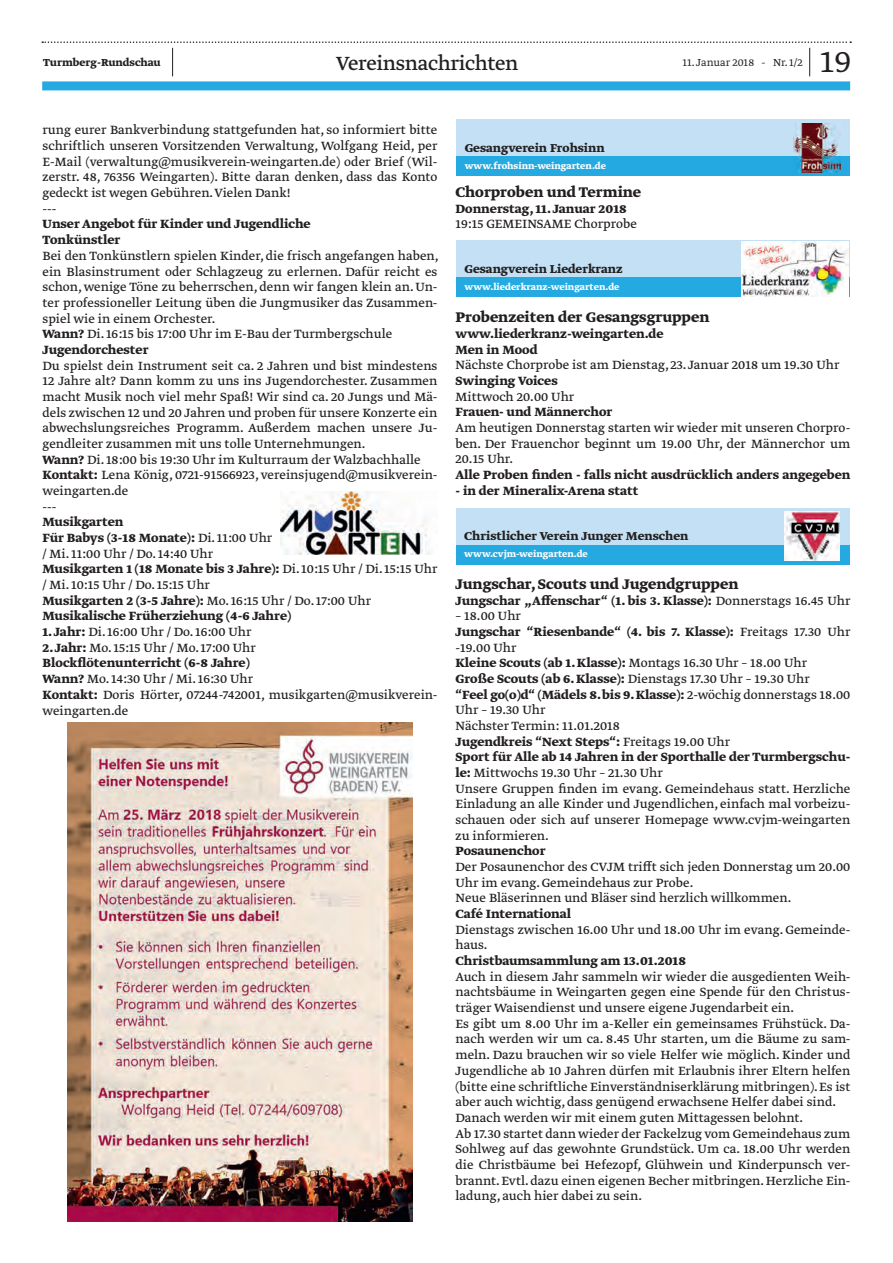
<style>
.page{position:relative;width:893px;height:1263px;background:#fff}
.page>*{position:absolute;margin:0;border:0;box-sizing:border-box;transform-origin:0 0}
.t1{font:300 36px "Greta Text Std";color:#231f20}
.t2{font:22.5px "Greta Text Std";letter-spacing:-.015em;color:#231f20}
.t3{font:700 16.5px "Greta Text Std";color:#231f20}
.t4{font:14.1px/15.8px "Greta Text Std Regular Min";color:#231f20}
.t5{font:700 14.1px/15.8px "Greta Text Std";color:#231f20}
.t6{font:700 13.5px "Greta Text Std";color:#231f20}
.t7{font:300 12px "Greta Text Std";color:#231f20}
.t8{font:700 12px "Greta Text Std";color:#231f20}
.t9{font:700 10.5px "Greta Text Std";color:#fff}
.s1{font-family:"Greta Text Std";font-weight:700}
.s2{font-family:"Greta Text Std Regular Min";font-weight:400}
</style>
<div class="page">
<div style="left:42px;top:81px;width:808px;height:9px;background:#24aae1"></div>
<svg style="left:42px;top:41px;width:809px;height:35px"></svg>
<img style="left:67px;top:722px;width:346px;height:499px">
<img style="left:281px;top:492px;width:150px;height:62px">
<div style="left:456px;top:119px;width:394px;height:57px;background:#c3e0f4"></div>
<div style="left:456px;top:156px;width:394px;height:20px;background:#24aae1"></div>
<img style="left:793px;top:123px;width:47px;height:49px">
<div style="left:456px;top:240px;width:394px;height:57px;background:#c3e0f4"></div>
<div style="left:456px;top:277px;width:394px;height:20px;background:#24aae1"></div>
<img style="left:742px;top:241px;width:106px;height:56px">
<div style="left:456px;top:507px;width:393px;height:57px;background:#c3e0f4"></div>
<div style="left:456px;top:544px;width:393px;height:20px;background:#24aae1"></div>
<img style="left:784px;top:512px;width:56px;height:48px">
<p class="t8" style="left:43px;top:56px;width:119px">Turmberg-Rundschau</p>
<h2 class="t2" style="left:336px;top:50px;width:184px">Vereinsnachrichten</h2>
<p class="t7" style="left:682px;top:56px;width:122px">11. Januar 2018 - Nr. 1/2</p>
<h1 class="t1" style="left:820px;top:41px;width:32px">19</h1>
<p class="t4" style="left:43px;top:123px;width:396px">rung eurer Bankverbindung stattgefunden hat, so informiert bitte schriftlich unseren Vorsitzenden Verwaltung, Wolfgang Heid, per E-Mail (verwaltung@musikverein-weingarten.de) oder Brief (Wil&shy;zerstr. 48, 76356 Weingarten). Bitte daran denken, dass das Konto gedeckt ist wegen Gebühren. Vielen Dank!<br>---</p>
<p class="t5" style="left:43px;top:217px;width:270px">Unser Angebot für Kinder und Jugendliche<br>Tonkünstler</p>
<p class="t4" style="left:43px;top:249px;width:398px">Bei den Tonkünstlern spielen Kinder, die frisch angefangen haben, ein Blasinstrument oder Schlagzeug zu erlernen. Dafür reicht es schon, wenige Töne zu beherrschen, denn wir fangen klein an. Un&shy;ter professioneller Leitung üben die Jungmusiker das Zusammen&shy;spiel wie in einem Orchester.<br><span class="s1">Wann?</span> Di. 16:15 bis 17:00 Uhr im E-Bau der Turmbergschule</p>
<p class="t5" style="left:43px;top:342px;width:108px">Jugendorchester</p>
<p class="t4" style="left:43px;top:358px;width:396px">Du spielst dein Instrument seit ca. 2 Jahren und bist mindestens 12 Jahre alt? Dann komm zu uns ins Jugendorchester. Zusammen macht Musik noch viel mehr Spaß! Wir sind ca. 20 Jungs und Mä&shy;dels zwischen 12 und 20 Jahren und proben für unsere Konzerte ein abwechslungsreiches Programm. Außerdem machen unsere Ju&shy;gendleiter zusammen mit uns tolle Unternehmungen.<br><span class="s1">Wann?</span> Di. 18:00 bis 19:30 Uhr im Kulturraum der Walzbachhalle <span class="s1">Kontakt:</span> Lena König, 0721-91566923, vereinsjugend@musikverein&shy;weingarten.de<br>---</p>
<p class="t5" style="left:43px;top:515px;width:231px">Musikgarten<br>Für Babys (3-18 Monate): <span class="s2">Di. 11:00 Uhr</span></p>
<p class="t4" style="left:43px;top:546px;width:172px">/ Mi. 11:00 Uhr / Do. 14:40 Uhr</p>
<p class="t5" style="left:43px;top:562px;width:396px">Musikgarten 1 (18 Monate bis 3 Jahre): <span class="s2">Di. 10:15 Uhr / Di. 15:15 Uhr</span></p>
<p class="t4" style="left:43px;top:578px;width:169px">/ Mi. 10:15 Uhr / Do. 15:15 Uhr</p>
<p class="t5" style="left:43px;top:593px;width:330px">Musikgarten 2 (3-5 Jahre): <span class="s2">Mo. 16:15 Uhr / Do. 17:00 Uhr<br></span>Musikalische Früherziehung (4-6 Jahre)</p>
<p class="t4" style="left:43px;top:625px;width:211px"><span class="s1">1. Jahr:</span> Di. 16:00 Uhr / Do. 16:00 Uhr</p>
<p class="t4" style="left:43px;top:640px;width:215px"><span class="s1">2. Jahr:</span> Mo. 15:15 Uhr / Mo. 17:00 Uhr</p>
<p class="t5" style="left:43px;top:656px;width:209px">Blockflötenunterricht (6-8 Jahre)</p>
<p class="t4" style="left:43px;top:672px;width:396px"><span class="s1">Wann?</span> Mo. 14:30 Uhr / Mi. 16:30 Uhr<br><span class="s1">Kontakt:</span> Doris Hörter, 07244-742001, musikgarten@musikverein&shy;weingarten.de</p>
<p class="t6" style="left:465px;top:140px;width:141px">Gesangverein Frohsinn</p>
<p class="t9" style="left:465px;top:159px;width:143px">www.frohsinn-weingarten.de</p>
<p class="t3" style="left:455px;top:182px;width:187px">Chorproben und Termine</p>
<p class="t5" style="left:455px;top:201px;width:173px">Donnerstag, 11. Januar 2018</p>
<p class="t4" style="left:455px;top:217px;width:183px">19:15 GEMEINSAME Chorprobe</p>
<p class="t6" style="left:465px;top:261px;width:160px">Gesangverein Liederkranz</p>
<p class="t9" style="left:465px;top:280px;width:156px">www.liederkranz-weingarten.de</p>
<p class="t3" style="left:455px;top:308px;width:255px">Probenzeiten der Gesangsgruppen</p>
<p class="t5" style="left:455px;top:327px;width:210px">www.liederkranz-weingarten.de<br>Men in Mood</p>
<p class="t4" style="left:455px;top:358px;width:385px">Nächste Chorprobe ist am Dienstag, 23. Januar 2018 um 19.30 Uhr</p>
<p class="t5" style="left:455px;top:374px;width:104px">Swinging Voices</p>
<p class="t4" style="left:455px;top:389px;width:120px">Mittwoch 20.00 Uhr</p>
<p class="t5" style="left:455px;top:405px;width:158px">Frauen- und Männerchor</p>
<p class="t4" style="left:455px;top:421px;width:396px;text-align:justify">Am heutigen Donnerstag starten wir wieder mit unseren Chorpro&shy;ben. Der Frauenchor beginnt um 19.00 Uhr, der Männerchor um 20.15 Uhr.</p>
<p class="t5" style="left:455px;top:468px;width:396px">Alle Proben finden - falls nicht ausdrücklich anders angegeben</p>
<p class="t5" style="left:455px;top:483px;width:184px">- in der Mineralix-Arena statt</p>
<p class="t6" style="left:464px;top:528px;width:226px">Christlicher Verein Junger Menschen</p>
<p class="t9" style="left:464px;top:548px;width:125px">www.cvjm-weingarten.de</p>
<p class="t3" style="left:455px;top:574px;width:284px">Jungschar, Scouts und Jugendgruppen</p>
<p class="t5" style="left:455px;top:593px;width:396px">Jungschar „Affenschar“ (1. bis 3. Klasse): <span class="s2">Donnerstags 16.45 Uhr</span></p>
<p class="t4" style="left:455px;top:609px;width:67px">– 18.00 Uhr</p>
<p class="t5" style="left:455px;top:624px;width:396px">Jungschar “Riesenbande“ (4. bis 7. Klasse): <span class="s2">Freitags 17.30 Uhr</span></p>
<p class="t4" style="left:455px;top:640px;width:63px">-19.00 Uhr</p>
<p class="t5" style="left:455px;top:656px;width:353px">Kleine Scouts (ab 1. Klasse): <span class="s2">Montags 16.30 Uhr – 18.00 Uhr</span></p>
<p class="t4" style="left:455px;top:671px;width:356px"><span class="s1">Große Scouts (ab 6. Klasse):</span> Dienstags 17.30 Uhr – 19.30 Uhr</p>
<p class="t5" style="left:455px;top:687px;width:396px">“Feel go(o)d“ (Mädels 8. bis 9. Klasse): <span class="s2">2-wöchig donnerstags 18.00</span></p>
<p class="t4" style="left:455px;top:703px;width:166px">Uhr – 19.30 Uhr<br>Nächster Termin: 11.01.2018</p>
<p class="t5" style="left:455px;top:734px;width:396px">Jugendkreis “Next Steps“: <span class="s2">Freitags 19.00 Uhr<br></span>Sport für Alle ab 14 Jahren in der Sporthalle der Turmbergschu-</p>
<p class="t4" style="left:455px;top:766px;width:396px"><span class="s1">le:</span> Mittwochs 19.30 Uhr – 21.30 Uhr<br>Unsere Gruppen finden im evang. Gemeindehaus statt. Herzliche Einladung an alle Kinder und Jugendlichen, einfach mal vorbeizu&shy;schauen oder sich auf unserer Homepage www.cvjm-weingarten zu informieren.</p>
<p class="t5" style="left:455px;top:844px;width:92px">Posaunenchor</p>
<p class="t4" style="left:455px;top:860px;width:396px">Der Posaunenchor des CVJM trifft sich jeden Donnerstag um 20.00<br>Uhr im evang. Gemeindehaus zur Probe.<br>Neue Bläserinnen und Bläser sind herzlich willkommen.</p>
<p class="t5" style="left:455px;top:907px;width:117px">Café International</p>
<p class="t4" style="left:455px;top:922px;width:396px">Dienstags zwischen 16.00 Uhr und 18.00 Uhr im evang. Gemeinde&shy;haus.</p>
<p class="t5" style="left:455px;top:954px;width:232px">Christbaumsammlung am 13.01.2018</p>
<p class="t4" style="left:455px;top:969px;width:396px">Auch in diesem Jahr sammeln wir wieder die ausgedienten Weih&shy;nachtsbäume in Weingarten gegen eine Spende für den Christus&shy;träger Waisendienst und unsere eigene Jugendarbeit ein.<br>Es gibt um 8.00 Uhr im a-Keller ein gemeinsames Frühstück. Da&shy;nach werden wir um ca. 8.45 Uhr starten, um die Bäume zu sam&shy;meln. Dazu brauchen wir so viele Helfer wie möglich. Kinder und Jugendliche ab 10 Jahren dürfen mit Erlaubnis ihrer Eltern helfen (bitte eine schriftliche Einverständniserklärung mitbringen). Es ist aber auch wichtig, dass genügend erwachsene Helfer dabei sind.<br>Danach werden wir mit einem guten Mittagessen belohnt.<br>Ab 17.30 startet dann wieder der Fackelzug vom Gemeindehaus zum Sohlweg auf das gewohnte Grundstück. Um ca. 18.00 Uhr werden die Christbäume bei Hefezopf, Glühwein und Kinderpunsch ver&shy;brannt. Evtl. dazu einen eigenen Becher mitbringen. Herzliche Ein&shy;ladung, auch hier dabei zu sein.</p>
</div>
